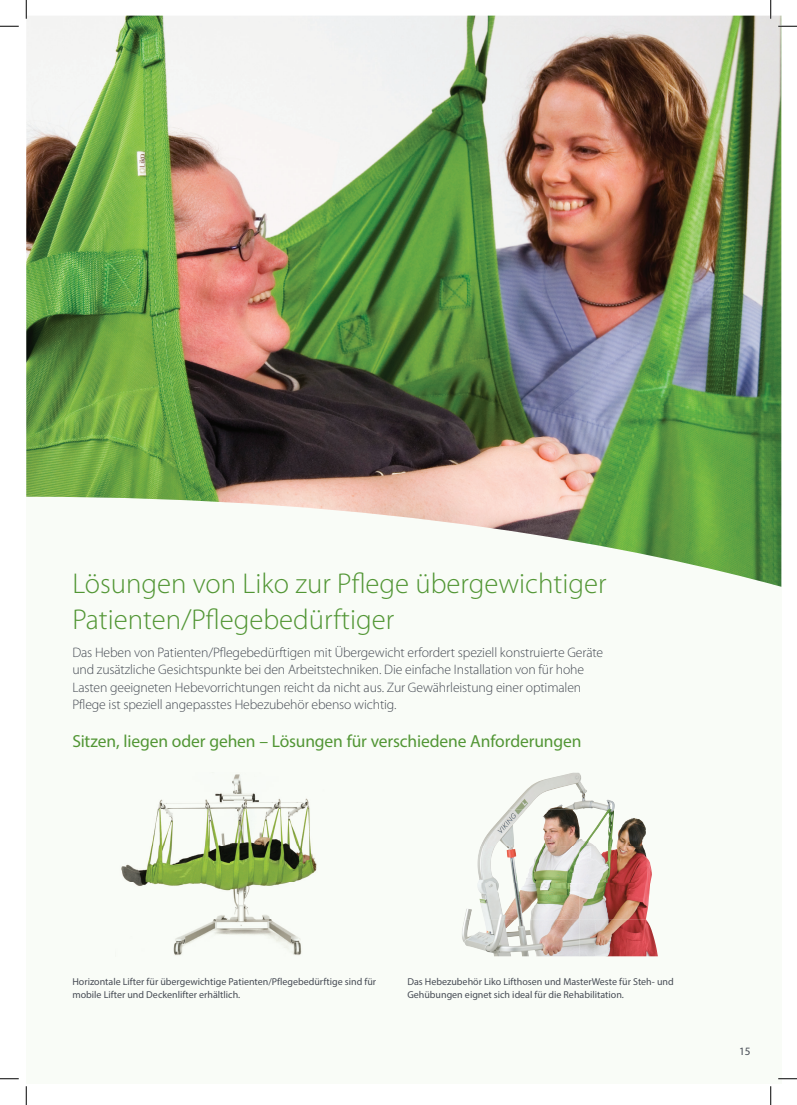
<style>
.page{position:relative;width:797px;height:1105px;background:#fff}
.page>*{position:absolute;margin:0;border:0;box-sizing:border-box;transform-origin:0 0}
.t1{font:300 28.75px/36.2px "Myriad Pro";color:#529635}
.t2{font:17.5px "Myriad Pro";letter-spacing:-.005em;color:#529635}
.t3{font:300 13.75px/17.5px "Myriad Pro";letter-spacing:-.01em;color:#464b54}
.t4{font:11.25px "Myriad Pro";color:#464b54}
.t5{font:10px/12.5px "Myriad Pro";color:#464b54}
</style>
<div class="page">
<div style="left:26px;top:487px;width:755px;height:596px;background:#f9fcf7"></div>
<img style="left:121px;top:774px;width:196px;height:181px">
<img style="left:509px;top:773px;width:106px;height:36px">
<img style="left:543px;top:809px;width:100px;height:37px">
<img style="left:477px;top:846px;width:175px;height:37px">
<img style="left:464px;top:883px;width:186px;height:37px">
<img style="left:462px;top:920px;width:196px;height:36px">
<img style="left:26px;top:16px;width:755px;height:571px">
<svg style="left:0;top:25px;width:19px;height:2px"></svg>
<svg style="left:778px;top:25px;width:19px;height:2px"></svg>
<svg style="left:0;top:1078px;width:19px;height:1px"></svg>
<svg style="left:778px;top:1078px;width:19px;height:1px"></svg>
<svg style="left:25px;top:0;width:2px;height:19px"></svg>
<svg style="left:25px;top:1086px;width:2px;height:19px"></svg>
<svg style="left:770px;top:0;width:1px;height:19px"></svg>
<svg style="left:770px;top:1086px;width:1px;height:19px"></svg>
<h1 class="t1" style="left:72px;top:565px;width:535px">Lösungen von Liko zur Pflege übergewichtiger<br>Patienten/Pflegebedürftiger</h1>
<p class="t3" style="left:72px;top:644px;width:532px">Das Heben von Patienten/Pflegebedürftigen mit Übergewicht erfordert speziell konstruierte Geräte und zusätzliche Gesichtspunkte bei den Arbeitstechniken. Die einfache Installation von für hohe Lasten geeigneten Hebevorrichtungen reicht da nicht aus. Zur Gewährleistung einer optimalen Pflege ist speziell angepasstes Hebezubehör ebenso wichtig.</p>
<p class="t2" style="left:72px;top:730px;width:510px">Sitzen, liegen oder gehen – Lösungen für verschiedene Anforderungen</p>
<p class="t5" style="left:72px;top:976px;width:305px">Horizontale Lifter für übergewichtige Patienten/Pflegebedürftige sind für mobile Lifter und Deckenlifter erhältlich.</p>
<p class="t5" style="left:407px;top:976px;width:268px">Das Hebezubehör Liko Lifthosen und MasterWeste für Steh- und<br>Gehübungen eignet sich ideal für die Rehabilitation.</p>
<p class="t4" style="left:739px;top:1044px;width:13px">15</p>
</div>
